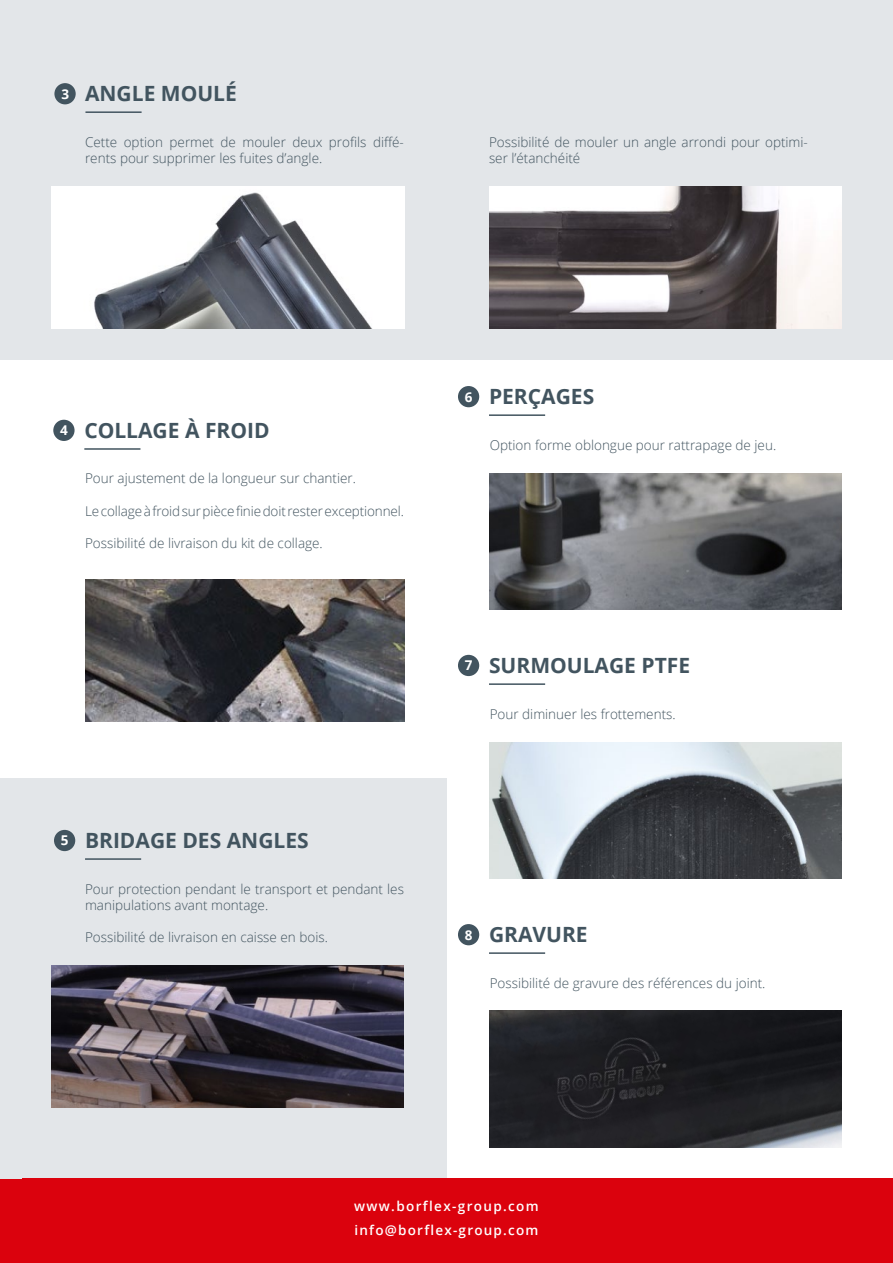
<style>
.page{position:relative;width:893px;height:1263px;background:#fff}
.page>*{position:absolute;margin:0;border:0;box-sizing:border-box;transform-origin:0 0}
.t1{font:700 21px "Open Sans";color:#42545f}
.t2{font:300 13.5px/16.2px "Open Sans";color:#42545f}
.t3{font:600 13.5px/24.8px "Open Sans";letter-spacing:.09em;color:#fff}
.t4{font:700 13.5px "Open Sans";color:#fff}
</style>
<div class="page">
<div style="left:0;top:1179px;width:893px;height:84px;background:#db020d"></div>
<div style="left:0;top:0;width:893px;height:359px;background:#e3e6e9"></div>
<div style="left:0;top:778px;width:446px;height:400px;background:#e3e6e9"></div>
<hr style="left:85px;top:858px;width:56px;height:2px;background:#42545f">
<hr style="left:85px;top:111px;width:57px;height:2px;background:#42545f">
<img style="left:51px;top:965px;width:353px;height:143px">
<img style="left:51px;top:186px;width:353px;height:142px">
<img style="left:489px;top:186px;width:353px;height:142px">
<hr style="left:84px;top:448px;width:56px;height:2px;background:#42545f">
<img style="left:85px;top:579px;width:319px;height:143px">
<div style="left:54px;top:83px;width:22px;height:21px;background:#42545f;border-radius:50%"></div>
<div style="left:53px;top:420px;width:22px;height:21px;background:#42545f;border-radius:50%"></div>
<div style="left:54px;top:830px;width:21px;height:21px;background:#42545f;border-radius:50%"></div>
<hr style="left:489px;top:414px;width:56px;height:2px;background:#42545f">
<hr style="left:489px;top:683px;width:56px;height:2px;background:#42545f">
<img style="left:489px;top:473px;width:353px;height:136px">
<img style="left:489px;top:742px;width:353px;height:136px">
<hr style="left:489px;top:952px;width:56px;height:2px;background:#42545f">
<img style="left:489px;top:1011px;width:353px;height:136px">
<div style="left:458px;top:386px;width:21px;height:21px;background:#42545f;border-radius:50%"></div>
<div style="left:458px;top:655px;width:21px;height:21px;background:#42545f;border-radius:50%"></div>
<div style="left:458px;top:924px;width:21px;height:21px;background:#42545f;border-radius:50%"></div>
<p class="t4" style="left:61px;top:84px;width:9px">3</p>
<h1 class="t1" style="left:85px;top:78px;width:153px">ANGLE MOULÉ</h1>
<p class="t2" style="left:85px;top:133px;width:320px">Cette option permet de mouler deux profils diffé&shy;rents pour supprimer les fuites d’angle.</p>
<p class="t2" style="left:489px;top:133px;width:320px">Possibilité de mouler un angle arrondi pour optimi&shy;ser l’étanchéité</p>
<p class="t4" style="left:60px;top:421px;width:9px">4</p>
<h1 class="t1" style="left:84px;top:415px;width:187px">COLLAGE À FROID</h1>
<p class="t2" style="left:85px;top:470px;width:272px">Pour ajustement de la longueur sur chantier.</p>
<p class="t2" style="left:85px;top:502px;width:320px">Le collage à froid sur pièce finie doit rester exceptionnel.</p>
<p class="t2" style="left:85px;top:535px;width:239px">Possibilité de livraison du kit de collage.</p>
<p class="t4" style="left:61px;top:831px;width:9px">5</p>
<h1 class="t1" style="left:85px;top:825px;width:225px">BRIDAGE DES ANGLES</h1>
<p class="t2" style="left:85px;top:880px;width:320px">Pour protection pendant le transport et pendant les manipulations avant montage.</p>
<p class="t2" style="left:85px;top:929px;width:244px">Possibilité de livraison en caisse en bois.</p>
<p class="t4" style="left:465px;top:387px;width:9px">6</p>
<h1 class="t1" style="left:489px;top:381px;width:107px">PERÇAGES</h1>
<p class="t2" style="left:490px;top:436px;width:288px">Option forme oblongue pour rattrapage de jeu.</p>
<p class="t4" style="left:465px;top:656px;width:9px">7</p>
<h1 class="t1" style="left:489px;top:650px;width:203px">SURMOULAGE PTFE</h1>
<p class="t2" style="left:490px;top:705px;width:187px">Pour diminuer les frottements.</p>
<p class="t4" style="left:465px;top:925px;width:9px">8</p>
<h1 class="t1" style="left:489px;top:919px;width:100px">GRAVURE</h1>
<p class="t2" style="left:490px;top:974px;width:277px">Possibilité de gravure des références du joint.</p>
<p class="t3" style="left:354px;top:1193px;width:186px">www.borflex-group.com info@borflex-group.com</p>
</div>
